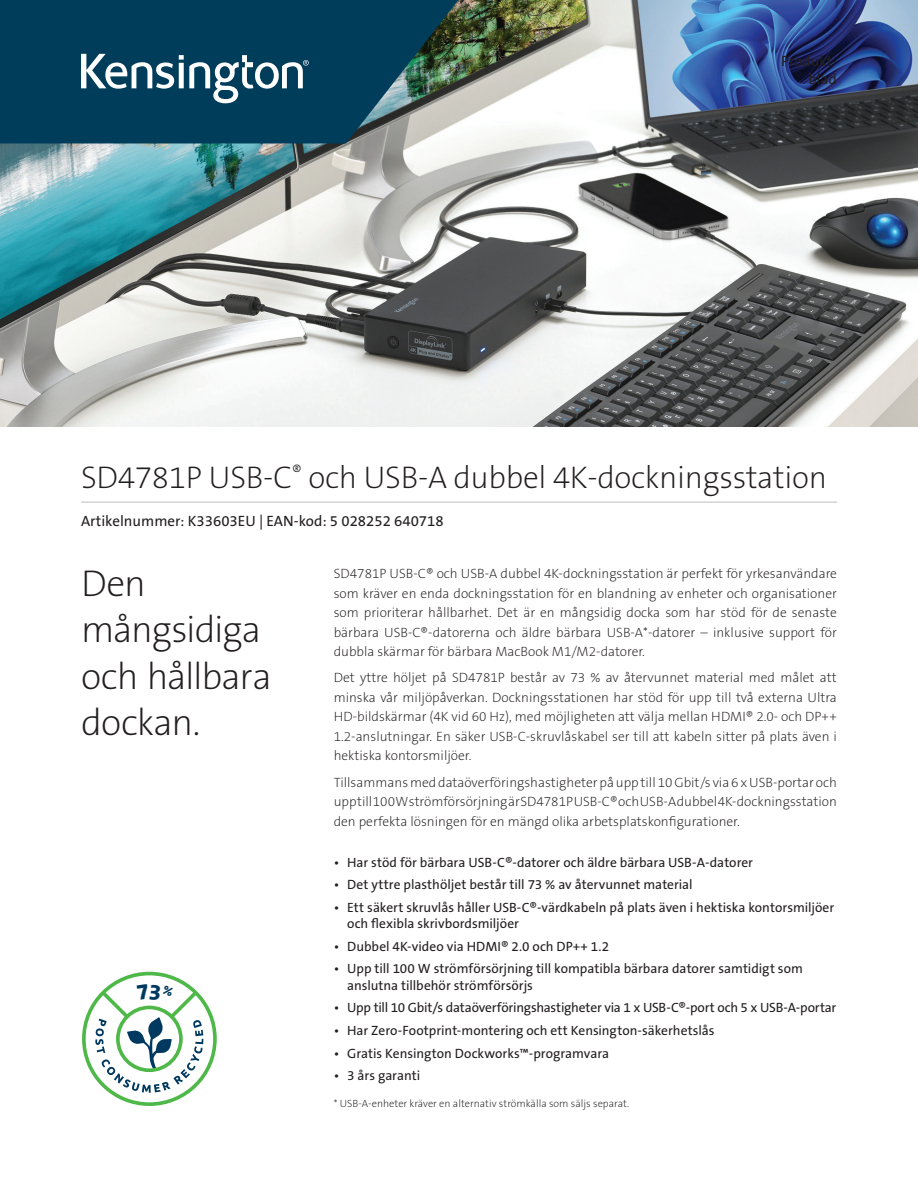
<style>
.page{position:relative;width:918px;height:1188px;background:#fff}
.page>*{position:absolute;margin:0;border:0;box-sizing:border-box;transform-origin:0 0}
.Product_Headline{font:37.5px/46.5px "The Sans KENSINGTON2 XL";letter-spacing:-.03em;color:#231f20}
.Product_Name{font:31.5px "The Sans KENSINGTON2 XL";letter-spacing:-.01em;color:#231f20}
.Part_No__UPC{font:15px "The Sans KENSINGTON5 Rg";color:#231f20}
.Filetype_Header{font:15px "The Sans KENSINGTON5 Rg";color:#231f20}
.Body{font:13.5px/19.5px "The Sans KENSINGTON2 XL";color:#231f20;text-align:justify}
.Feature_Bullets{font:13.5px/16.2px "The Sans KENSINGTON5 Rg";letter-spacing:-.005em;color:#231f20}
.t1{font:10.5px "The Sans KENSINGTON2 XL";color:#231f20}
</style>
<div class="page">
<img style="left:0;top:0;width:918px;height:427px">
<svg style="left:0;top:0;width:458px;height:143px;background:#11475f"></svg>
<svg style="left:81px;top:54px;width:228px;height:49px"></svg>
<hr style="left:81px;top:502px;width:756px;height:1px;background:#bcbdc0">
<div style="left:82px;top:972px;width:135px;height:134px;border:4px solid #4eb848;border-radius:50%"></div>
<svg style="left:95px;top:984px;width:108px;height:109px"></svg>
<p class="Filetype_Header" style="left:781px;top:53px;width:57px">Produkt-</p>
<p class="Filetype_Header" style="left:809px;top:71px;width:30px">blad</p>
<h1 class="Product_Name" style="left:81px;top:461px;width:748px">SD4781P USB-C<sup>®</sup> och USB-A dubbel 4K-dockningsstation</h1>
<h2 class="Part_No__UPC" style="left:81px;top:513px;width:364px">Artikelnummer: K33603EU | EAN-kod: 5 028252 640718</h2>
<h3 class="Product_Headline" style="left:81px;top:561px;width:192px">Den mångsidiga och hållbara dockan.</h3>
<p class="Body" style="left:334px;top:564px;width:505px">SD4781P USB-C® och USB-A dubbel 4K-dockningsstation är perfekt för yrkesanvändare som kräver en enda dockningsstation för en blandning av enheter och organisationer som prioriterar hållbarhet. Det är en mångsidig docka som har stöd för de senaste bärbara USB-C®-datorerna och äldre bärbara USB-A*-datorer – inklusive support för dubbla skärmar för bärbara MacBook M1/M2-datorer.</p>
<p class="Body" style="left:334px;top:668px;width:505px">Det yttre höljet på SD4781P består av 73 % av återvunnet material med målet att minska vår miljöpåverkan. Dockningsstationen har stöd för upp till två externa Ultra HD-bildskärmar (4K vid 60 Hz), med möjligheten att välja mellan HDMI® 2.0- och DP++ 1.2-anslutningar. En säker USB-C-skruvlåskabel ser till att kabeln sitter på plats även i hektiska kontorsmiljöer.</p>
<p class="Body" style="left:334px;top:773px;width:505px">Tillsammans med dataöverföringshastigheter på upp till 10 Gbit/s via 6 x USB-portar och upp till 100 W strömförsörjning är SD4781P USB-C® och USB-A dubbel 4K-dockningsstation den perfekta lösningen för en mängd olika arbetsplatskonfigurationer.</p>
<p class="Feature_Bullets" style="left:334px;top:854px;width:421px">• Har stöd för bärbara USB-C®-datorer och äldre bärbara USB-A-datorer</p>
<p class="Feature_Bullets" style="left:334px;top:877px;width:361px">• Det yttre plasthöljet består till 73 % av återvunnet material</p>
<p class="Feature_Bullets" style="left:347px;top:900px;width:489px;text-indent:-14px">• Ett säkert skruvlås håller USB-C®-värdkabeln på plats även i hektiska kontorsmiljöer och flexibla skrivbordsmiljöer</p>
<p class="Feature_Bullets" style="left:334px;top:939px;width:277px">• Dubbel 4K-video via HDMI® 2.0 och DP++ 1.2</p>
<p class="Feature_Bullets" style="left:347px;top:961px;width:457px;text-indent:-14px">• Upp till 100 W strömförsörjning till kompatibla bärbara datorer samtidigt som anslutna tillbehör strömförsörjs</p>
<p class="Feature_Bullets" style="left:334px;top:1000px;width:504px">• Upp till 10 Gbit/s dataöverföringshastigheter via 1 x USB-C®-port och 5 x USB-A-portar</p>
<p class="Feature_Bullets" style="left:334px;top:1023px;width:382px">• Har Zero-Footprint-montering och ett Kensington-säkerhetslås</p>
<p class="Feature_Bullets" style="left:334px;top:1045px;width:277px">• Gratis Kensington Dockworks™-programvara</p>
<p class="Feature_Bullets" style="left:334px;top:1068px;width:88px">• 3 års garanti</p>
<p class="t1" style="left:334px;top:1098px;width:297px">* USB-A-enheter kräver en alternativ strömkälla som säljs separat.</p>
</div>
